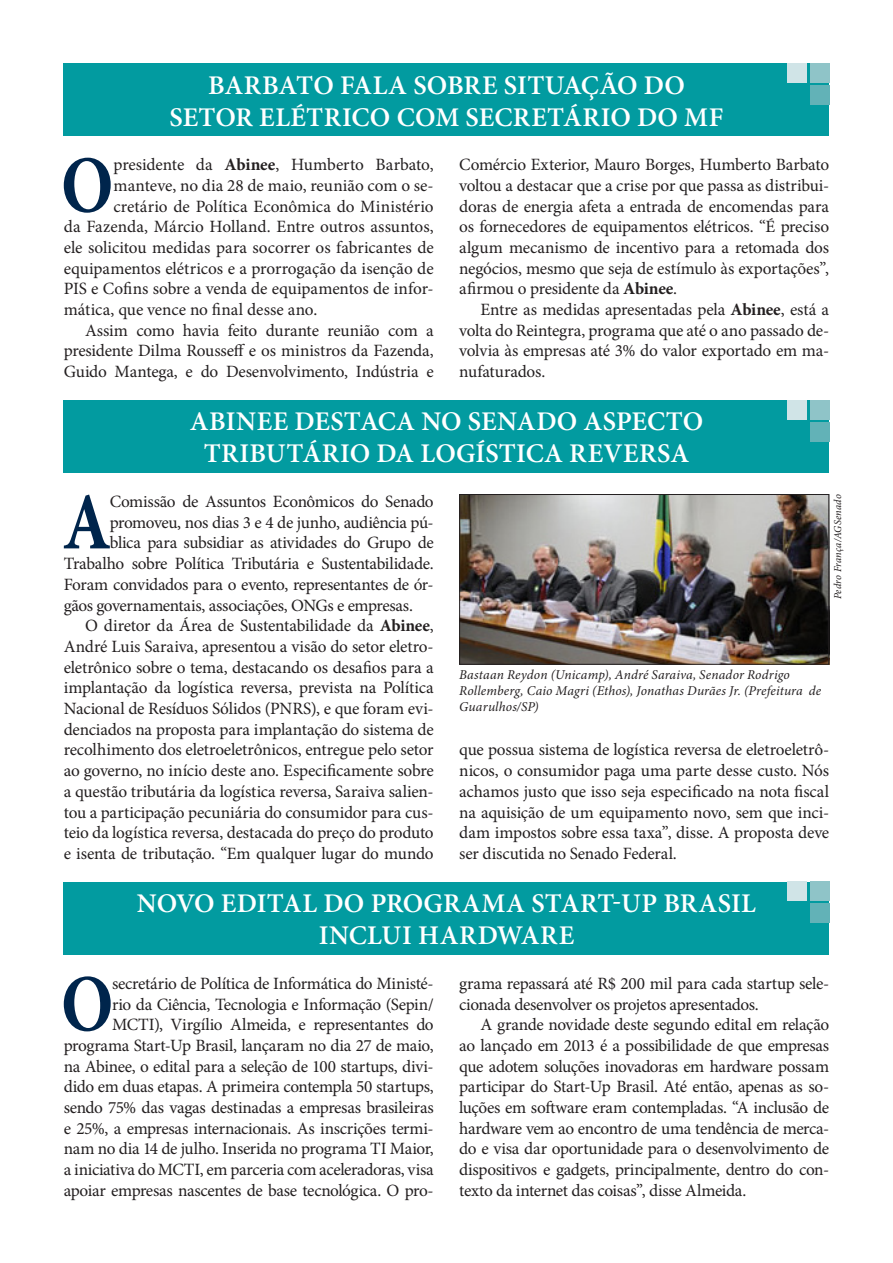
<style>
.page{position:relative;width:893px;height:1263px;background:#fff}
.page>*{position:absolute;margin:0;border:0;box-sizing:border-box;transform-origin:0 0}
.t1{font:700 81px "Minion Pro";color:#00254c;scale:.85 1}
.t2{font:600 27px "Minion Pro";letter-spacing:.005em;color:#fff}
.t3{font:17.25px/20.7px "Minion Pro";letter-spacing:-.02em;color:#231f20;text-align:justify}
.t4{font:italic 13.5px/16.2px "Minion Pro";letter-spacing:.01em;color:#231f20}
.t5{font:italic 10.5px "Minion Pro";letter-spacing:.02em;color:#231f20}
.s1{font-weight:700}
</style>
<div class="page">
<div style="left:64px;top:64px;width:765px;height:72px;background:#029ba0"></div>
<div style="left:810px;top:64px;width:19px;height:19px;background:#8fc4c8"></div>
<div style="left:788px;top:64px;width:19px;height:19px;background:#d0e4e7"></div>
<div style="left:810px;top:86px;width:19px;height:19px;background:#62b2b7"></div>
<div style="left:64px;top:882px;width:765px;height:73px;background:#029ba0"></div>
<div style="left:810px;top:882px;width:19px;height:19px;background:#8fc4c8"></div>
<div style="left:788px;top:882px;width:19px;height:19px;background:#d0e4e7"></div>
<div style="left:810px;top:904px;width:19px;height:19px;background:#62b2b7"></div>
<div style="left:64px;top:400px;width:765px;height:73px;background:#029ba0"></div>
<div style="left:810px;top:400px;width:19px;height:19px;background:#8fc4c8"></div>
<div style="left:788px;top:400px;width:19px;height:19px;background:#d0e4e7"></div>
<div style="left:810px;top:422px;width:19px;height:19px;background:#62b2b7"></div>
<img style="left:461px;top:496px;width:366px;height:167px">
<div style="left:459px;top:494px;width:370px;height:171px;border:1px solid #231f20"></div>
<p class="t2" style="left:208px;top:66px;width:478px">BARBATO FALA SOBRE SITUAÇÃO DO</p>
<p class="t2" style="left:170px;top:99px;width:555px">SETOR ELÉTRICO COM SECRETÁRIO DO MF</p>
<p class="t1" style="left:61px;top:129px;width:64px">O</p>
<p class="t3" style="left:114px;top:154px;width:322px">presidente da <span class="s1">Abinee</span>, Humberto Barbato,</p>
<p class="t3" style="left:114px;top:175px;width:322px">manteve, no dia 28 de maio, reunião com o se-</p>
<p class="t3" style="left:114px;top:196px;width:322px">cretário de Política Econômica do Ministério</p>
<p class="t3" style="left:64px;top:216px;width:371px">da Fazenda, Márcio Holland. Entre outros assuntos,</p>
<p class="t3" style="left:64px;top:237px;width:371px">ele solicitou medidas para socorrer os fabricantes de</p>
<p class="t3" style="left:64px;top:258px;width:371px">equipamentos elétricos e a prorrogação da isenção de</p>
<p class="t3" style="left:64px;top:279px;width:371px">PIS e Cofins sobre a venda de equipamentos de infor-</p>
<p class="t3" style="left:64px;top:299px;width:255px">mática, que vence no final desse ano.</p>
<p class="t3" style="left:64px;top:320px;width:371px;text-indent:21px">Assim como havia feito durante reunião com a presidente Dilma Rousseff e os ministros da Fazenda, Guido Mantega, e do Desenvolvimento, Indústria e</p>
<p class="t3" style="left:459px;top:154px;width:371px">Comércio Exterior, Mauro Borges, Humberto Barbato voltou a destacar que a crise por que passa as distribui&shy;doras de energia afeta a entrada de encomendas para os fornecedores de equipamentos elétricos. “É preciso algum mecanismo de incentivo para a retomada dos negócios, mesmo que seja de estímulo às exportações”, afirmou o presidente da <span class="s1">Abinee</span>.</p>
<p class="t3" style="left:459px;top:299px;width:371px;text-indent:21px">Entre as medidas apresentadas pela <span class="s1">Abinee</span>, está a volta do Reintegra, programa que até o ano passado de&shy;volvia às empresas até 3% do valor exportado em ma&shy;nufaturados.</p>
<p class="t2" style="left:190px;top:403px;width:515px">ABINEE DESTACA NO SENADO ASPECTO</p>
<p class="t2" style="left:204px;top:435px;width:487px">TRIBUTÁRIO DA LOGÍSTICA REVERSA</p>
<p class="t1" style="left:63px;top:465px;width:59px">A</p>
<p class="t3" style="left:110px;top:491px;width:325px">Comissão de Assuntos Econômicos do Senado</p>
<p class="t3" style="left:110px;top:512px;width:325px">promoveu, nos dias 3 e 4 de junho, audiência pú-</p>
<p class="t3" style="left:110px;top:533px;width:325px">blica para subsidiar as atividades do Grupo de</p>
<p class="t3" style="left:64px;top:553px;width:371px">Trabalho sobre Política Tributária e Sustentabilidade.</p>
<p class="t3" style="left:64px;top:574px;width:371px">Foram convidados para o evento, representantes de ór-</p>
<p class="t3" style="left:64px;top:595px;width:351px">gãos governamentais, associações, ONGs e empresas.</p>
<p class="t3" style="left:64px;top:615px;width:371px;text-indent:21px">O diretor da Área de Sustentabilidade da <span class="s1">Abinee</span>, André Luis Saraiva, apresentou a visão do setor eletro&shy;eletrônico sobre o tema, destacando os desafios para a implantação da logística reversa, prevista na Política Nacional de Resíduos Sólidos (PNRS), e que foram evi&shy;denciados na proposta para implantação do sistema de recolhimento dos eletroeletrônicos, entregue pelo setor ao governo, no início deste ano. Especificamente sobre a questão tributária da logística reversa, Saraiva salien&shy;tou a participação pecuniária do consumidor para cus&shy;teio da logística reversa, destacada do preço do produto e isenta de tributação. “Em qualquer lugar do mundo</p>
<p class="t5" style="left:830px;top:599px;width:107px;rotate:-90deg">Pedro França/AGSenado</p>
<p class="t4" style="left:459px;top:666px;width:364px">Bastaan Reydon (Unicamp), André Saraiva, Senador Rodrigo<br>Rollemberg, Caio Magri (Ethos), Jonathas Durães Jr. (Prefeitura de<br>Guarulhos/SP)</p>
<p class="t3" style="left:459px;top:740px;width:371px">que possua sistema de logística reversa de eletroeletrô&shy;nicos, o consumidor paga uma parte desse custo. Nós achamos justo que isso seja especificado na nota fiscal na aquisição de um equipamento novo, sem que inci&shy;dam impostos sobre essa taxa”, disse. A proposta deve ser discutida no Senado Federal.</p>
<p class="t2" style="left:137px;top:884px;width:621px">NOVO EDITAL DO PROGRAMA START-UP BRASIL</p>
<p class="t2" style="left:319px;top:917px;width:257px">INCLUI HARDWARE</p>
<p class="t1" style="left:61px;top:947px;width:64px">O</p>
<p class="t3" style="left:64px;top:973px;width:371px;text-align:right">secretário de Política de Informática do Ministé-<br>rio da Ciência, Tecnologia e Informação (Sepin/ MCTI), Virgílio Almeida, e representantes do programa Start-Up Brasil, lançaram no dia 27 de maio, na Abinee, o edital para a seleção de 100 startups, divi&shy;dido em duas etapas. A primeira contempla 50 startups, sendo 75% das vagas destinadas a empresas brasileiras e 25%, a empresas internacionais. As inscrições termi&shy;nam no dia 14 de julho. Inserida no programa TI Maior, a iniciativa do MCTI, em parceria com aceleradoras, visa apoiar empresas nascentes de base tecnológica. O pro-</p>
<p class="t3" style="left:459px;top:973px;width:371px">grama repassará até R$ 200 mil para cada startup sele&shy;cionada desenvolver os projetos apresentados.</p>
<p class="t3" style="left:459px;top:1014px;width:371px;text-indent:21px">A grande novidade deste segundo edital em relação ao lançado em 2013 é a possibilidade de que empresas que adotem soluções inovadoras em hardware possam participar do Start-Up Brasil. Até então, apenas as so&shy;luções em software eram contempladas. “A inclusão de hardware vem ao encontro de uma tendência de merca&shy;do e visa dar oportunidade para o desenvolvimento de dispositivos e gadgets, principalmente, dentro do con&shy;texto da internet das coisas”, disse Almeida.</p>
</div>
